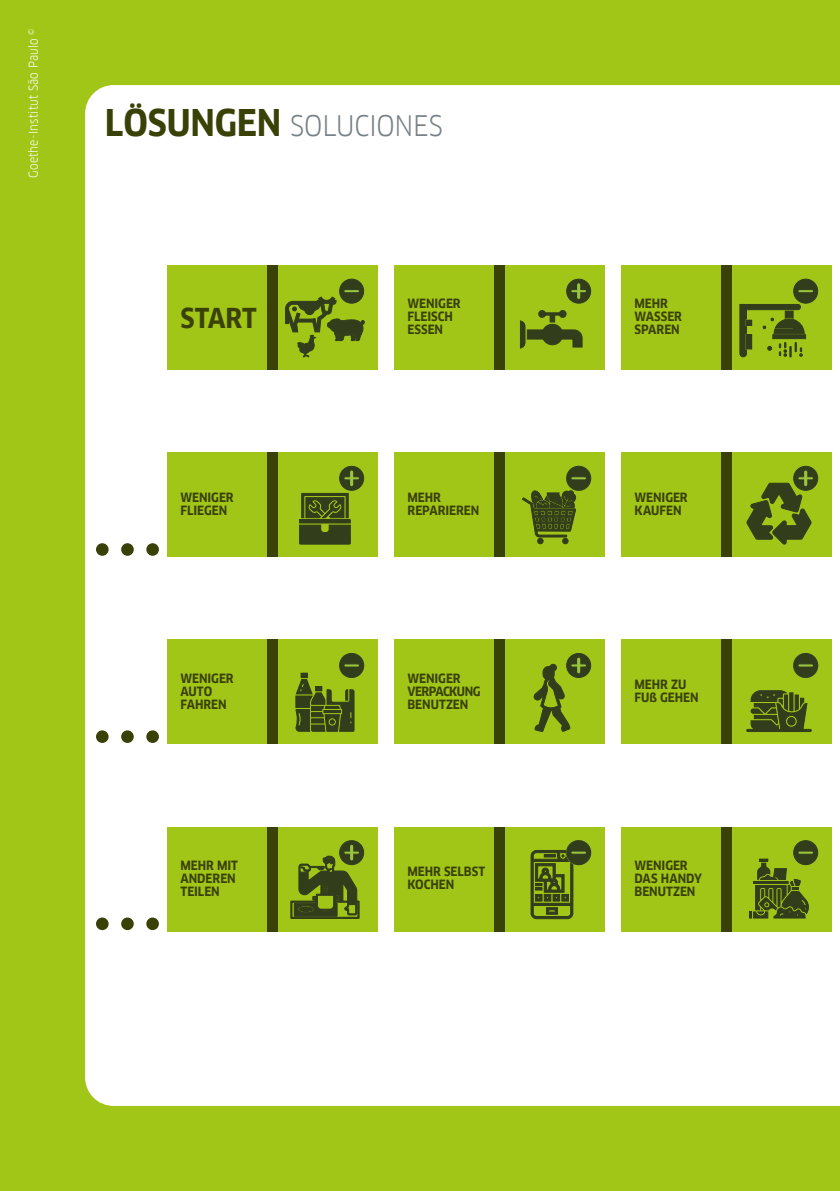
<style>
.page{position:relative;width:840px;height:1191px;background:#fff}
.page>*{position:absolute;margin:0;border:0;box-sizing:border-box;transform-origin:0 0}
.t1{font:27.8px "Goethe FF Clan";letter-spacing:-.01em;color:#778186}
.t2{font:700 26.8px "Goethe FF Clan";color:#394107}
.t3{font:700 12.4px/13px "Goethe FF Clan";letter-spacing:-.01em;color:#394107}
.t4{font:12px "Goethe FF Clan";letter-spacing:.02em;color:#fff}
.s1{font-weight:700;font-size:36px;color:#394107}
</style>
<div class="page">
<div style="left:0;top:0;width:839px;height:1191px;background:#a2c617"></div>
<div style="left:85px;top:85px;width:754px;height:1021px;background:#fff"></div>
<div style="left:96px;top:543px;width:12px;height:13px;background:#394107;border-radius:50%"></div>
<div style="left:121px;top:543px;width:13px;height:13px;background:#394107;border-radius:50%"></div>
<div style="left:146px;top:543px;width:13px;height:13px;background:#394107;border-radius:50%"></div>
<div style="left:96px;top:730px;width:12px;height:13px;background:#394107;border-radius:50%"></div>
<div style="left:121px;top:730px;width:13px;height:13px;background:#394107;border-radius:50%"></div>
<div style="left:146px;top:730px;width:13px;height:13px;background:#394107;border-radius:50%"></div>
<div style="left:96px;top:917px;width:12px;height:13px;background:#394107;border-radius:50%"></div>
<div style="left:121px;top:917px;width:13px;height:13px;background:#394107;border-radius:50%"></div>
<div style="left:146px;top:917px;width:13px;height:13px;background:#394107;border-radius:50%"></div>
<div style="left:167px;top:265px;width:210px;height:105px;background:#a2c617"></div>
<div style="left:267px;top:265px;width:10px;height:105px;background:#394107"></div>
<div style="left:339px;top:278px;width:25px;height:26px;border:1px solid #9ac43f;border-radius:50%"></div>
<svg style="left:285px;top:279px;width:79px;height:78px"></svg>
<div style="left:394px;top:265px;width:210px;height:105px;background:#a2c617"></div>
<div style="left:494px;top:265px;width:10px;height:105px;background:#394107"></div>
<svg style="left:520px;top:310px;width:61px;height:38px"></svg>
<div style="left:565px;top:278px;width:26px;height:26px;border:1px solid #9ac43f;border-radius:50%"></div>
<svg style="left:566px;top:279px;width:24px;height:24px"></svg>
<svg style="left:576px;top:283px;width:4px;height:16px"></svg>
<div style="left:621px;top:265px;width:210px;height:105px;background:#a2c617"></div>
<div style="left:720px;top:265px;width:11px;height:105px;background:#394107"></div>
<div style="left:792px;top:278px;width:25px;height:26px;border:1px solid #9ac43f;border-radius:50%"></div>
<svg style="left:739px;top:279px;width:78px;height:78px"></svg>
<div style="left:167px;top:452px;width:210px;height:105px;background:#a2c617"></div>
<div style="left:267px;top:452px;width:10px;height:105px;background:#394107"></div>
<div style="left:299px;top:520px;width:51px;height:3px;border:1px solid #323d1b"></div>
<svg style="left:299px;top:525px;width:51px;height:19px"></svg>
<div style="left:339px;top:466px;width:25px;height:25px;border:1px solid #9ac43f;border-radius:50%"></div>
<svg style="left:301px;top:466px;width:62px;height:52px"></svg>
<hr style="left:350px;top:470px;width:3px;height:16px;background:#9ac43f;border-radius:2px">
<div style="left:394px;top:452px;width:210px;height:105px;background:#a2c617"></div>
<div style="left:494px;top:452px;width:10px;height:105px;background:#394107"></div>
<div style="left:565px;top:466px;width:26px;height:25px;border:1px solid #9ac43f;border-radius:50%"></div>
<svg style="left:522px;top:466px;width:68px;height:78px"></svg>
<div style="left:621px;top:452px;width:210px;height:105px;background:#a2c617"></div>
<div style="left:720px;top:452px;width:11px;height:105px;background:#394107"></div>
<svg style="left:746px;top:466px;width:71px;height:78px"></svg>
<hr style="left:803px;top:470px;width:3px;height:16px;background:#9ac43f;border-radius:2px">
<div style="left:167px;top:639px;width:210px;height:105px;background:#a2c617"></div>
<div style="left:267px;top:639px;width:10px;height:105px;background:#394107"></div>
<div style="left:339px;top:653px;width:25px;height:25px;border:1px solid #9ac43f;border-radius:50%"></div>
<svg style="left:296px;top:653px;width:67px;height:78px"></svg>
<div style="left:394px;top:639px;width:210px;height:105px;background:#a2c617"></div>
<div style="left:494px;top:639px;width:10px;height:105px;background:#394107"></div>
<div style="left:565px;top:653px;width:26px;height:25px;border:1px solid #9ac43f;border-radius:50%"></div>
<svg style="left:533px;top:653px;width:57px;height:78px"></svg>
<svg style="left:576px;top:657px;width:4px;height:16px"></svg>
<div style="left:621px;top:639px;width:210px;height:105px;background:#a2c617"></div>
<div style="left:720px;top:639px;width:11px;height:105px;background:#394107"></div>
<svg style="left:746px;top:690px;width:64px;height:41px"></svg>
<div style="left:792px;top:653px;width:25px;height:25px;border:1px solid #9ac43f;border-radius:50%"></div>
<svg style="left:793px;top:653px;width:24px;height:24px"></svg>
<div style="left:167px;top:826px;width:210px;height:105px;background:#a2c617"></div>
<div style="left:267px;top:826px;width:10px;height:105px;background:#394107"></div>
<div style="left:339px;top:840px;width:25px;height:25px;border:1px solid #9ac43f;border-radius:50%"></div>
<svg style="left:290px;top:840px;width:73px;height:78px"></svg>
<hr style="left:350px;top:845px;width:3px;height:15px;background:#9ac43f;border-radius:2px">
<div style="left:394px;top:826px;width:210px;height:105px;background:#a2c617"></div>
<div style="left:494px;top:826px;width:10px;height:105px;background:#394107"></div>
<div style="left:565px;top:840px;width:26px;height:25px;border:1px solid #9ac43f;border-radius:50%"></div>
<svg style="left:530px;top:840px;width:60px;height:78px"></svg>
<div style="left:621px;top:826px;width:210px;height:105px;background:#a2c617"></div>
<div style="left:720px;top:826px;width:11px;height:105px;background:#394107"></div>
<svg style="left:749px;top:840px;width:68px;height:78px"></svg>
<p class="t4" style="left:26px;top:178px;width:151px;rotate:-90deg">Goethe-Institut São Paulo <sup>©</sup></p>
<h1 class="t1" style="left:105px;top:109px;width:339px"><span class="s1">LÖSUNGEN</span> SOLUCIONES</h1>
<h2 class="t2" style="left:180px;top:302px;width:78px">START</h2>
<p class="t3" style="left:407px;top:297px;width:55px">WENIGER<br>FLEISCH<br>ESSEN</p>
<p class="t3" style="left:634px;top:297px;width:49px">MEHR<br>WASSER<br>SPAREN</p>
<p class="t3" style="left:180px;top:491px;width:55px">WENIGER<br>FLIEGEN</p>
<p class="t3" style="left:407px;top:491px;width:73px">MEHR<br>REPARIEREN</p>
<p class="t3" style="left:634px;top:491px;width:55px">WENIGER<br>KAUFEN</p>
<p class="t3" style="left:180px;top:672px;width:55px">WENIGER<br>AUTO<br>FAHREN</p>
<p class="t3" style="left:407px;top:672px;width:74px">WENIGER<br>VERPACKUNG<br>BENUTZEN</p>
<p class="t3" style="left:634px;top:678px;width:65px">MEHR ZU<br>FUß GEHEN</p>
<p class="t3" style="left:180px;top:859px;width:59px">MEHR MIT<br>ANDEREN<br>TEILEN</p>
<p class="t3" style="left:407px;top:865px;width:79px">MEHR SELBST<br>KOCHEN</p>
<p class="t3" style="left:634px;top:859px;width:69px">WENIGER<br>DAS HANDY<br>BENUTZEN</p>
</div>
